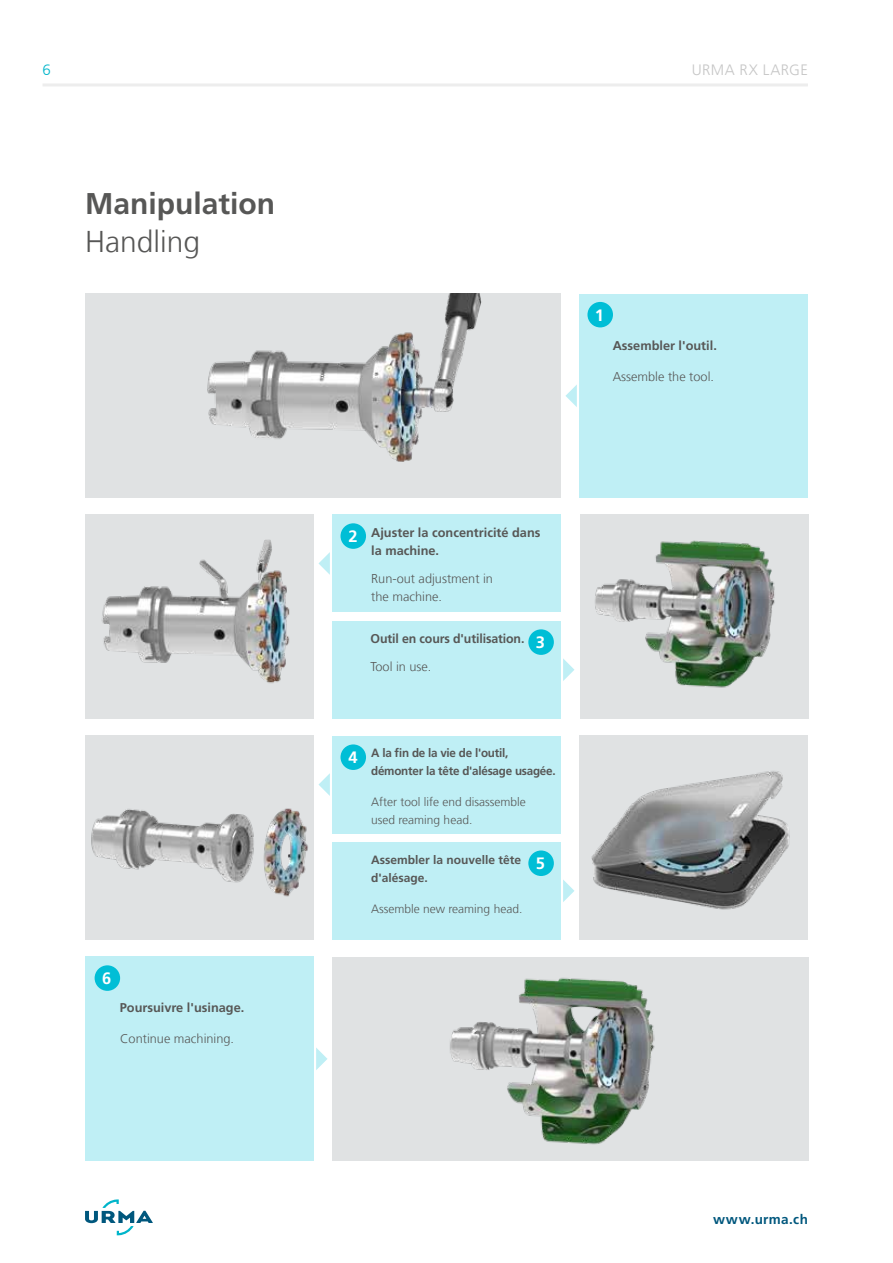
<style>
.page{position:relative;width:893px;height:1263px;background:#fff}
.page>*{position:absolute;margin:0;border:0;box-sizing:border-box;transform-origin:0 0}
.t1{font:700 30px "Frutiger LT Com";color:#575756}
.t2{font:300 30px "Frutiger LT Com";color:#575756}
.t3{font:700 16.5px "Frutiger LT Com";color:#fff}
.t4{font:300 15px "Frutiger LT Com";letter-spacing:.03em;color:#c6c6c6}
.t5{font:300 15px "Frutiger LT Com";color:#00b5ca}
.t6{font:700 13.5px "Frutiger LT Com";letter-spacing:.03em;color:#00577d}
.t7{font:700 12.75px/18px "Frutiger LT Com";color:#575756}
.t8{font:300 12.75px/18px "Frutiger LT Com";color:#575756}
.t9{font:300 12px/18px "Frutiger LT Com";color:#575756}
.t10{font:700 12px/18px "Frutiger LT Com";letter-spacing:-.02em;color:#575756}
.t11{font:700 12px/18px "Frutiger LT Com";color:#575756}
</style>
<div class="page">
<svg style="left:85px;top:1199px;width:68px;height:36px"></svg>
<div style="left:85px;top:736px;width:229px;height:204px;background:#e0e2e3"></div>
<img style="left:91px;top:808px;width:217px;height:89px">
<div style="left:579px;top:294px;width:229px;height:203px;background:#bfeff5"></div>
<div style="left:332px;top:514px;width:229px;height:98px;background:#bfeff5"></div>
<div style="left:332px;top:736px;width:229px;height:97px;background:#bfeff5"></div>
<div style="left:332px;top:621px;width:229px;height:98px;background:#bfeff5"></div>
<div style="left:332px;top:842px;width:229px;height:98px;background:#bfeff5"></div>
<div style="left:85px;top:957px;width:229px;height:204px;background:#bfeff5"></div>
<img style="left:579px;top:736px;width:229px;height:204px">
<img style="left:580px;top:514px;width:229px;height:205px">
<img style="left:332px;top:957px;width:477px;height:204px">
<div style="left:587px;top:302px;width:26px;height:25px;background:#00bed6;border-radius:50%"></div>
<div style="left:528px;top:629px;width:26px;height:26px;background:#00bed6;border-radius:50%"></div>
<div style="left:528px;top:850px;width:26px;height:26px;background:#00bed6;border-radius:50%"></div>
<div style="left:95px;top:965px;width:25px;height:26px;background:#00bed6;border-radius:50%"></div>
<div style="left:340px;top:523px;width:26px;height:26px;background:#00bed6;border-radius:50%"></div>
<div style="left:340px;top:744px;width:26px;height:26px;background:#00bed6;border-radius:50%"></div>
<div style="left:85px;top:514px;width:228px;height:205px;background:#e0e2e3"></div>
<img style="left:102px;top:539px;width:188px;height:144px">
<div style="left:85px;top:293px;width:476px;height:204px;background:#e0e2e3"></div>
<img style="left:207px;top:293px;width:275px;height:169px">
<svg style="left:318px;top:552px;width:12px;height:23px"></svg>
<svg style="left:565px;top:385px;width:12px;height:22px"></svg>
<svg style="left:318px;top:773px;width:12px;height:23px"></svg>
<svg style="left:563px;top:658px;width:11px;height:23px"></svg>
<svg style="left:563px;top:880px;width:11px;height:22px"></svg>
<svg style="left:316px;top:1048px;width:11px;height:22px"></svg>
<hr style="left:43px;top:83px;width:765px;height:3px;background:#ededed">
<p class="t5" style="left:43px;top:61px;width:10px">6</p>
<p class="t4" style="left:692px;top:61px;width:118px">URMA RX LARGE</p>
<h1 class="t1" style="left:85px;top:186px;width:192px">Manipulation</h1>
<h1 class="t2" style="left:85px;top:224px;width:117px">Handling</h1>
<p class="t3" style="left:102px;top:969px;width:11px">6</p>
<p class="t7" style="left:120px;top:999px;width:126px">Poursuivre l'usinage.</p>
<p class="t8" style="left:120px;top:1030px;width:116px">Continue machining.</p>
<p class="t3" style="left:595px;top:305px;width:11px">1</p>
<p class="t7" style="left:613px;top:336px;width:106px">Assembler l'outil.</p>
<p class="t8" style="left:613px;top:367px;width:103px">Assemble the tool.</p>
<p class="t3" style="left:348px;top:527px;width:11px">2</p>
<p class="t7" style="left:371px;top:523px;width:171px">Ajuster la concentricité dans la machine.</p>
<p class="t8" style="left:371px;top:570px;width:123px">Run-out adjustment in the machine.</p>
<p class="t7" style="left:370px;top:630px;width:155px">Outil en cours d'utilisation.</p>
<p class="t8" style="left:370px;top:657px;width:62px">Tool in use.</p>
<p class="t3" style="left:536px;top:633px;width:11px">3</p>
<p class="t3" style="left:348px;top:748px;width:11px">4</p>
<p class="t10" style="left:371px;top:744px;width:186px">A la fin de la vie de l'outil, démonter la tête d'alésage usagée.</p>
<p class="t9" style="left:371px;top:793px;width:156px">After tool life end disassemble used reaming head.</p>
<p class="t11" style="left:371px;top:851px;width:152px">Assembler la nouvelle tête d'alésage.</p>
<p class="t9" style="left:371px;top:899px;width:153px">Assemble new reaming head.</p>
<p class="t3" style="left:536px;top:854px;width:11px">5</p>
<p class="t6" style="left:713px;top:1211px;width:96px">www.urma.ch</p>
</div>
